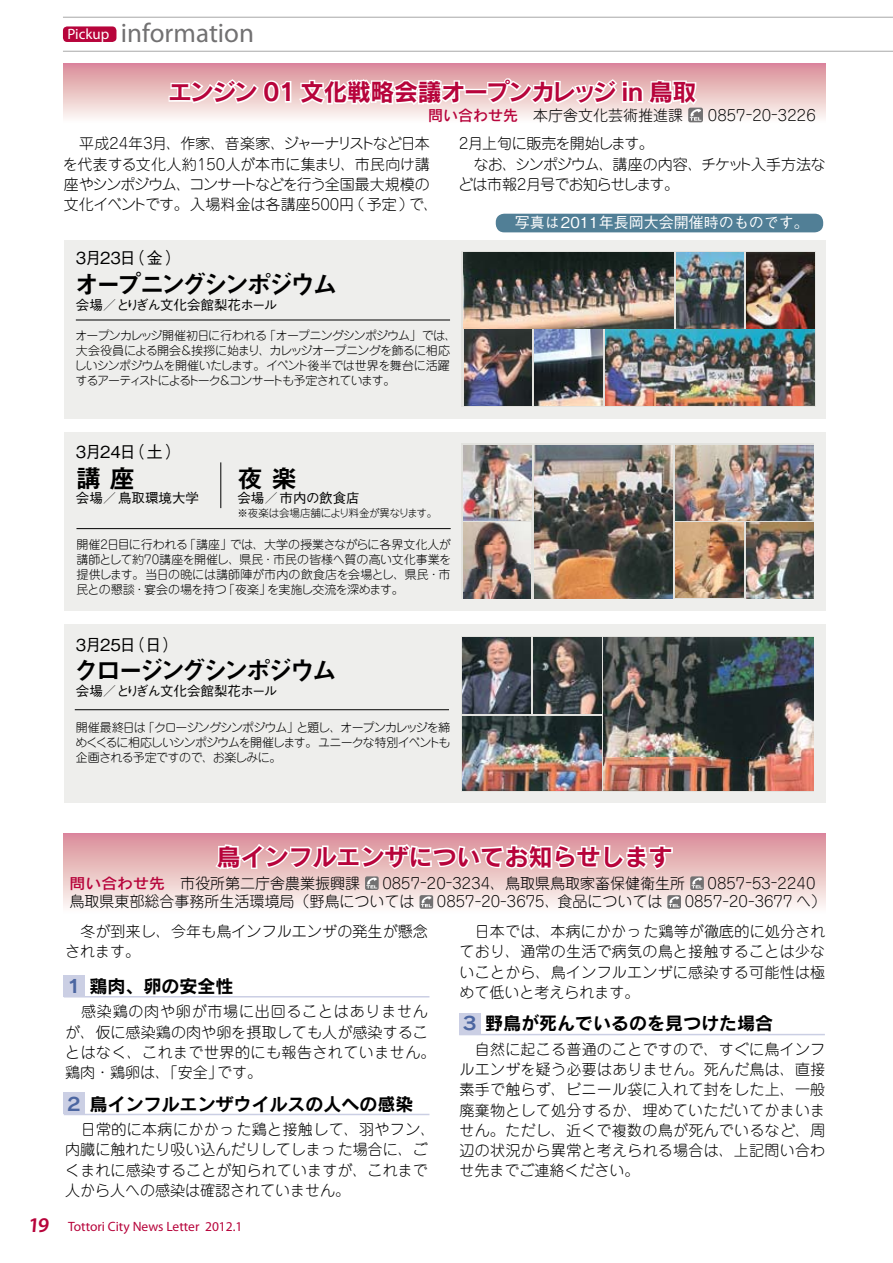
<style>
.page{position:relative;width:893px;height:1263px;background:#fff}
.page>*{position:absolute;margin:0;border:0;box-sizing:border-box;transform-origin:0 0}
.t1{font:27px "Myriad Pro";color:#727172}
.t2{font:25.5px "Midashi Go Pro MB31";letter-spacing:-.145em;color:#000}
.t3{font:24px "Rodin Pro B";letter-spacing:-.035em;color:#b7043b}
.t4{font:24px "Rodin Pro B";letter-spacing:-.015em;color:#b7043b}
.t5{font:600 21px "Myriad Pro";color:#b7043b}
.t6{font:18px "Rodin CID B";color:#000}
.t7{font:500 16.5px "Gothic BBB Pro";color:#000}
.t8{font:300 15px/20.2px "Jun 101 Pro";color:#000}
.t9{font:300 15px/20.2px "Jun 101 Pro";letter-spacing:-.05em;color:#000}
.t10{font:300 15px "Jun 101 Pro";letter-spacing:-.07em;color:#000}
.t11{font:300 15px "Jun 101 Pro";letter-spacing:.03em;color:#000}
.t12{font:300 15px "Jun 101 Pro";letter-spacing:.055em;color:#000}
.t13{font:500 15px "Gothic BBB Pro";color:#fff}
.t14{font:15px "Myriad Pro";color:#fff}
.t15{font:15px "Rodin CID DB";color:#b7043b;scale:1.06 1}
.t16{font:500 13.5px "Gothic BBB Pro";letter-spacing:-.055em;color:#000}
.t17{font:13.5px "Myriad Pro";color:#b7043b}
.t18{font:500 13.5px "Gothic BBB Pro";color:#000}
.t19{font:300 12px/15px "Jun 101 Pro";letter-spacing:-.06em;color:#000}
.t20{font:300 12px "Jun 101 Pro";color:#000}
.t21{font:300 12px "Jun 101 Pro";letter-spacing:-.01em;color:#000}
.t22{font:300 12px "Jun 101 Pro";letter-spacing:-.08em;color:#000}
.t23{font:300 12px "Jun 101 Pro";letter-spacing:-.02em;color:#000}
.t24{font:300 10.5px "Jun 101 Pro";letter-spacing:-.02em;color:#000}
.s1{font-family:"Rodin Pro DB";font-weight:400;color:#b7043b}
.s2{color:#4c66a1}
</style>
<div class="page">
<div style="left:63px;top:26px;width:53px;height:16px;background:#b7043b;border-radius:4px"></div>
<hr style="left:63px;top:17px;width:830px;height:1px;background:#000">
<hr style="left:63px;top:51px;width:830px;height:1px;background:#000">
<div style="left:64px;top:64px;width:761px;height:59px;background:linear-gradient(to bottom,#da8d97,#fefff9)"></div>
<svg style="left:167px;top:74px;width:536px;height:49px"></svg>
<div style="left:496px;top:214px;width:327px;height:18px;background:#517f96;border-radius:9px"></div>
<div style="left:64px;top:241px;width:761px;height:178px;background:#eeeeec"></div>
<img style="left:462px;top:252px;width:354px;height:154px">
<img style="left:747px;top:252px;width:68px;height:76px">
<img style="left:676px;top:252px;width:68px;height:76px">
<img style="left:464px;top:330px;width:68px;height:75px">
<img style="left:535px;top:330px;width:68px;height:75px">
<img style="left:464px;top:252px;width:209px;height:76px">
<img style="left:605px;top:330px;width:210px;height:75px">
<hr style="left:76px;top:320px;width:374px;height:1px;background:#000">
<div style="left:64px;top:625px;width:761px;height:178px;background:#eeeeec"></div>
<svg style="left:462px;top:636px;width:352px;height:155px"></svg>
<img style="left:604px;top:638px;width:209px;height:153px">
<img style="left:533px;top:638px;width:68px;height:75px">
<img style="left:463px;top:638px;width:67px;height:75px">
<img style="left:462px;top:716px;width:139px;height:75px">
<hr style="left:75px;top:709px;width:374px;height:1px;background:#000">
<div style="left:64px;top:433px;width:761px;height:178px;background:#eeeeec"></div>
<svg style="left:462px;top:443px;width:352px;height:156px;fill:#e2e2de"></svg>
<img style="left:534px;top:445px;width:139px;height:153px">
<img style="left:463px;top:445px;width:68px;height:76px">
<img style="left:463px;top:523px;width:68px;height:75px">
<img style="left:675px;top:523px;width:68px;height:74px">
<img style="left:675px;top:445px;width:139px;height:76px">
<img style="left:746px;top:523px;width:68px;height:75px">
<hr style="left:76px;top:528px;width:375px;height:1px;background:#000">
<hr style="left:220px;top:462px;width:1px;height:46px;background:#000">
<div style="left:64px;top:833px;width:761px;height:81px;background:linear-gradient(to bottom,#da8c96,#fefffa)"></div>
<svg style="left:690px;top:876px;width:14px;height:14px"></svg>
<svg style="left:203px;top:833px;width:478px;height:76px"></svg>
<div style="left:64px;top:1093px;width:21px;height:21px;background:#cbcfe4"></div>
<hr style="left:64px;top:1114px;width:365px;height:1px;background:#cbcfe4">
<div style="left:459px;top:1013px;width:22px;height:21px;background:#cbcfe4"></div>
<hr style="left:459px;top:1034px;width:366px;height:1px;background:#cbcfe4">
<div style="left:64px;top:975px;width:21px;height:21px;background:#cbcfe4"></div>
<hr style="left:64px;top:996px;width:365px;height:1px;background:#cbcfe4">
<p class="t14" style="left:67px;top:25px;width:43px">Pickup</p>
<h1 class="t1" style="left:121px;top:16px;width:135px">information</h1>
<h3 class="t3" style="left:168px;top:76px;width:530px">エンジン 01 文化戦略会議オープンカレッジ in 鳥取</h3>
<p class="t8" style="left:64px;top:99px;width:621px;line-height:28.8px;text-indent:364px"><span class="s1">問い合わせ先</span>　本庁舎文化芸術推進課　平成24年月3 、作家、音楽家、ジャーナリストなど日本</p>
<p class="t8" style="left:63px;top:152px;width:368px">を代表する文化人約150人が本市に集まり、市民向け講</p>
<p class="t10" style="left:64px;top:172px;width:368px">座やシンポジウム、コンサートなどを行う全国最大規模の</p>
<p class="t8" style="left:409px;top:192px;width:31px">で、</p>
<p class="t8" style="left:708px;top:103px;width:109px">0857-20-3226</p>
<p class="t9" style="left:458px;top:132px;width:369px">2月上旬に販売を開始します。<br>　なお、シンポジウム、講座の内容、チケット入手方法などは市報2月号でお知らせします。</p>
<p class="t13" style="left:515px;top:211px;width:295px">写真は2011年長岡大会開催時のものです。</p>
<p class="t8" style="left:350px;top:192px;width:66px">（予定）</p>
<p class="t8" style="left:64px;top:192px;width:292px">文化イベントです。入場料金は各講座500円</p>
<p class="t7" style="left:76px;top:245px;width:107px">月3 23 （日 金(</p>
<h2 class="t2" style="left:74px;top:264px;width:265px">オープニングシンポジウム</h2>
<p class="t16" style="left:76px;top:294px;width:203px">会場／とりぎん文化会館梨花ホール</p>
<p class="t19" style="left:264px;top:327px;width:194px">「オープニングシンポジウム」では、</p>
<p class="t19" style="left:74px;top:327px;width:377px">オープンカレッジ開催初日に行われる<br>大会役員による開会&amp;挨拶に始まり、カレッジオープニングを飾るに相応しいシンポジウムを開催いたします。イベント後半では世界を舞台に活躍するアーティストによるトーク&amp;コンサートも予定されています。</p>
<p class="t7" style="left:76px;top:438px;width:107px">月3 24 （日 土(</p>
<h2 class="t2" style="left:76px;top:458px;width:61px">講座</h2>
<p class="t18" style="left:76px;top:487px;width:125px">会場／鳥取環境大学</p>
<h2 class="t2" style="left:237px;top:458px;width:61px">夜楽</h2>
<p class="t18" style="left:237px;top:487px;width:124px">会場／市内の飲食店</p>
<p class="t24" style="left:237px;top:505px;width:201px">※夜楽は会場店舗により料金が異なります。</p>
<p class="t21" style="left:230px;top:535px;width:222px">では、大学の授業さながらに各界文化人が</p>
<p class="t19" style="left:184px;top:536px;width:49px">「講座」</p>
<p class="t23" style="left:76px;top:535px;width:113px">開催2日目に行われる</p>
<p class="t20" style="left:76px;top:550px;width:377px">講師として約70講座を開催し、県民・市民の皆様へ質の高い文化事業を</p>
<p class="t20" style="left:76px;top:565px;width:376px">提供します。当日の晩には講師陣が市内の飲食店を会場とし、県民・市</p>
<p class="t19" style="left:267px;top:581px;width:138px">を実施し交流を深めます。</p>
<p class="t19" style="left:223px;top:581px;width:49px">「夜楽」</p>
<p class="t21" style="left:76px;top:580px;width:152px">民との懇談・宴会の場を持つ</p>
<p class="t7" style="left:76px;top:631px;width:105px">月3 25 （日日(</p>
<h2 class="t2" style="left:73px;top:650px;width:265px">クロージングシンポジウム</h2>
<p class="t16" style="left:76px;top:680px;width:203px">会場／とりぎん文化会館梨花ホール</p>
<p class="t22" style="left:296px;top:717px;width:155px">と題し、オープンカレッジを締</p>
<p class="t22" style="left:143px;top:717px;width:157px">「クロージングシンポジウム」</p>
<p class="t19" style="left:76px;top:718px;width:376px">開催最終日は<br>めくくるに相応しいシンポジウムを開催します。ユニークな特別イベントも企画される予定ですので、お楽しみに。</p>
<h3 class="t5" style="left:28px;top:1211px;width:25px">19</h3>
<p class="t15" style="left:70px;top:873px;width:91px">問い合わせ先</p>
<h3 class="t4" style="left:217px;top:841px;width:457px">鳥インフルエンザについてお知らせします</h3>
<p class="t8" style="left:180px;top:871px;width:181px">市役所第二庁舎農業振興課</p>
<p class="t8" style="left:382px;top:871px;width:304px">0857-20-3234、鳥取県鳥取家畜保健衛生所</p>
<p class="t8" style="left:708px;top:871px;width:109px">0857-53-2240</p>
<p class="t8" style="left:65px;top:885px;width:364px;line-height:29.5px">鳥取県東部総合事務所生活環境局（野鳥については　冬が到来し、今年も鳥インフルエンザの発生が懸念</p>
<p class="t8" style="left:65px;top:940px;width:76px">されます。</p>
<p class="t6" style="left:65px;top:974px;width:170px"><span class="s2">１</span>鶏肉、卵の安全性</p>
<p class="t12" style="left:65px;top:1000px;width:364px">　感染鶏の肉や卵が市場に出回ることはありません</p>
<p class="t8" style="left:65px;top:1020px;width:364px">が、仮に感染鶏の肉や卵を摂取しても人が感染するこ</p>
<p class="t11" style="left:65px;top:1040px;width:372px">とはなく、これまで世界的にも報告されていません。</p>
<p class="t8" style="left:217px;top:1060px;width:46px">です。</p>
<p class="t8" style="left:65px;top:1060px;width:159px">鶏肉・鶏卵は、「安全」</p>
<p class="t6" style="left:65px;top:1092px;width:350px"><span class="s2">２</span>鳥インフルエンザウイルスの人への感染</p>
<p class="t8" style="left:65px;top:1117px;width:372px">　日常的に本病にかかった鶏と接触して、羽やフン、内臓に触れたり吸い込んだりしてしまった場合に、ごくまれに感染することが知られていますが、これまで人から人への感染は確認されていません。</p>
<p class="t17" style="left:68px;top:1218px;width:176px">Tottori City News Letter 2012.1</p>
<p class="t8" style="left:437px;top:890px;width:124px">0857-20-3675、</p>
<p class="t8" style="left:557px;top:890px;width:106px">食品については</p>
<p class="t8" style="left:685px;top:890px;width:143px">0857-20-3677 へ(</p>
<p class="t8" style="left:460px;top:919px;width:367px;text-align:justify">　日本では、本病にかかった鶏等が徹底的に処分されており、通常の生活で病気の鳥と接触することは少ないことから、鳥インフルエンザに感染する可能性は極めて低いと考えられます。</p>
<p class="t6" style="left:461px;top:1011px;width:314px"><span class="s2">３</span>野鳥が死んでいるのを見つけた場合</p>
<p class="t8" style="left:460px;top:1037px;width:367px;text-align:justify">　自然に起こる普通のことですので、すぐに鳥インフルエンザを疑う必要はありません。死んだ鳥は、直接素手で触らず、ビニール袋に入れて封をした上、一般廃棄物として処分するか、埋めていただいてかまいません。ただし、近くで複数の鳥が死んでいるなど、周辺の状況から異常と考えられる場合は、上記問い合わせ先までご連絡ください。</p>
</div>
